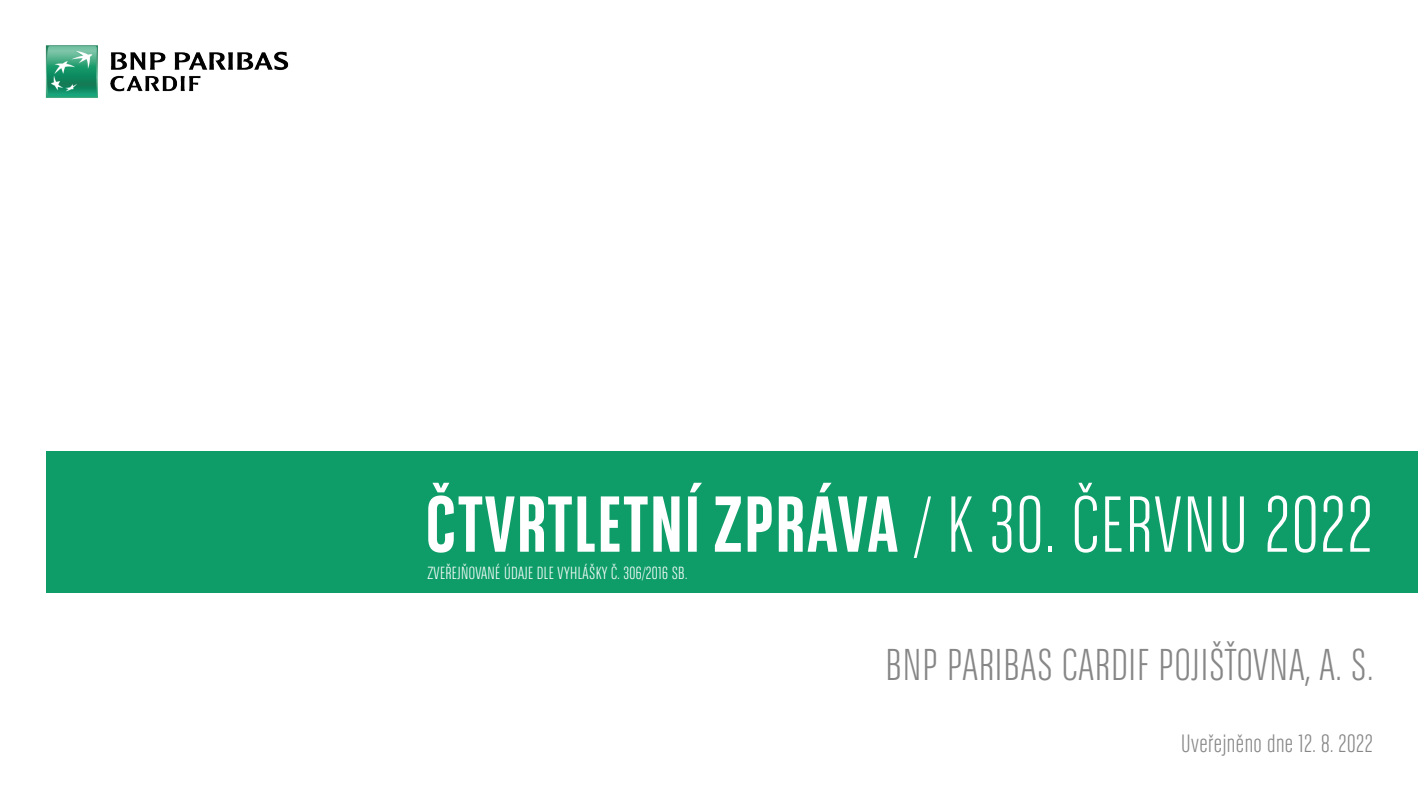
<style>
.page{position:relative;width:1418px;height:798px;background:#fff}
.page>*{position:absolute;margin:0;border:0;box-sizing:border-box;transform-origin:0 0}
.t1{font:700 78.88px "BNPP Sans Condensed";letter-spacing:.02em;color:#fff}
.t2{font:300 44.38px "BNPP Sans Condensed";letter-spacing:.02em;color:#878787}
.t3{font:300 25px "BNPP Sans Condensed";letter-spacing:.02em;color:#878787}
.t4{font:300 17.5px "BNPP Sans Condensed";letter-spacing:.02em;color:#fff}
.s1{font-weight:300}
</style>
<div class="page">
<div style="left:46px;top:451px;width:1371px;height:141px;background:#0e9d69"></div>
<img style="left:45px;top:45px;width:244px;height:53px">
<p class="t1" style="left:426px;top:478px;width:948px">ČTVRTLETNÍ ZPRÁVA <span class="s1">/ K 30. ČERVNU 2022</span></p>
<p class="t4" style="left:427px;top:561px;width:261px">ZVEŘEJŇOVANÉ ÚDAJE DLE VYHLÁŠKY Č. 306/2016 SB.</p>
<p class="t2" style="left:885px;top:636px;width:489px">BNP PARIBAS CARDIF POJIŠŤOVNA, A. S.</p>
<p class="t3" style="left:1181px;top:727px;width:193px">Uveřejněno dne 12. 8. 2022</p>
</div>
